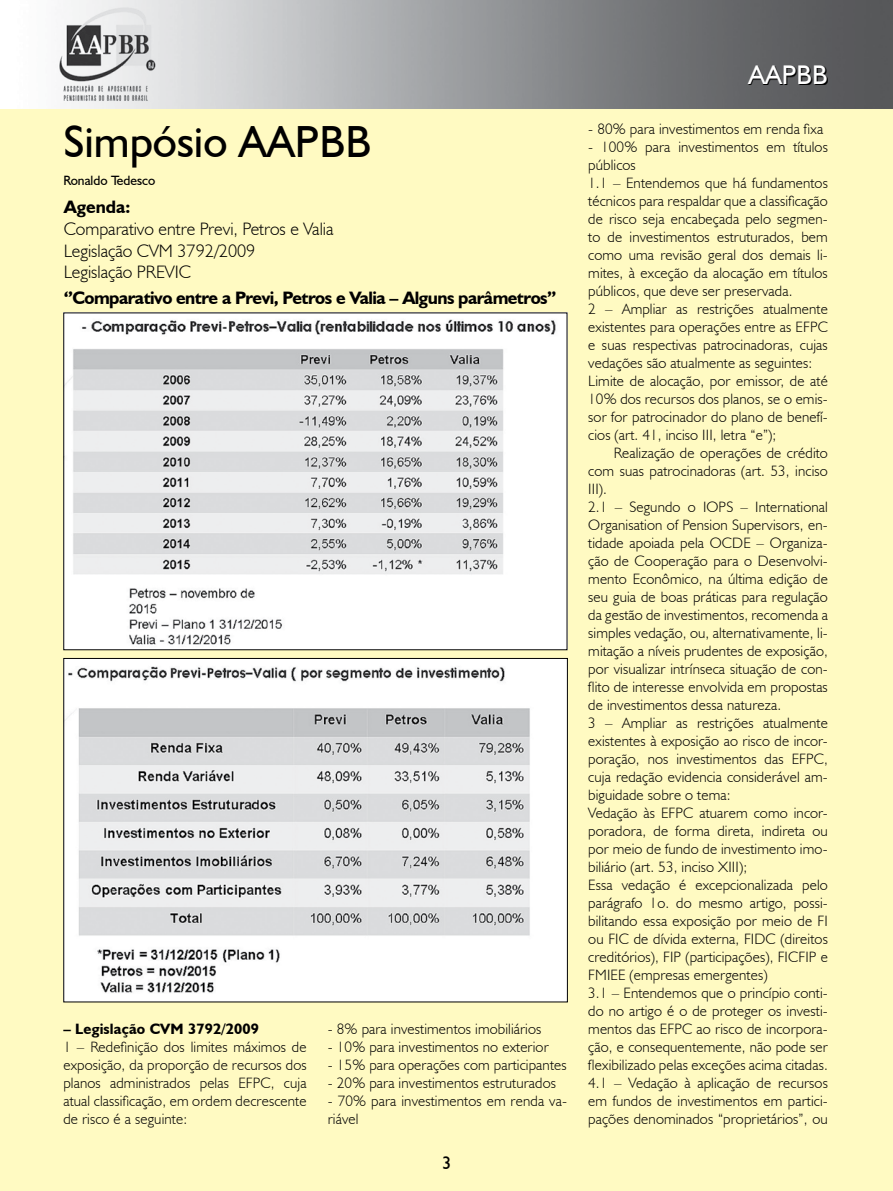
<style>
.page{position:relative;width:893px;height:1191px;background:#fff}
.page>*{position:absolute;margin:0;border:0;box-sizing:border-box;transform-origin:0 0}
.t1{font:45px "Humanist 521 BT";color:#000}
.t2{font:27px "Humanist 521 BT";color:#fff}
.t3{font:300 18px/21.6px "Humanist 521 BT";color:#000}
.t4{font:700 18px "Humanist 521 BT";letter-spacing:-.03em;color:#000}
.t5{font:18px "Humanist 521 BT";color:#000}
.t6{font:300 15px/18px "Humanist 521 BT";letter-spacing:.01em;color:#000}
.t7{font:700 15px "Humanist 521 BT";letter-spacing:.01em;color:#000}
.t8{font:13.5px "Humanist 521 BT";color:#000}
</style>
<div class="page">
<div style="left:0;top:108px;width:893px;height:1083px;background:#fffac2"></div>
<img style="left:59px;top:0;width:834px;height:108px">
<svg style="left:748px;top:66px;width:80px;height:19px;background:#38393a"></svg>
<img style="left:65px;top:314px;width:500px;height:334px">
<img style="left:65px;top:660px;width:501px;height:340px">
<h1 class="t1" style="left:64px;top:113px;width:309px">Simpósio AAPBB</h1>
<p class="t4" style="left:64px;top:196px;width:68px">Agenda:</p>
<p class="t3" style="left:64px;top:218px;width:271px">Comparativo entre Previ, Petros e Valia<br>Legislação CVM 3792/2009<br>Legislação PREVIC</p>
<p class="t4" style="left:64px;top:287px;width:494px">‘’Comparativo entre a Previ, Petros e Valia – Alguns parâmetros’’</p>
<p class="t8" style="left:63px;top:172px;width:93px">Ronaldo Tedesco</p>
<p class="t7" style="left:63px;top:1019px;width:197px">– Legislação CVM 3792/2009</p>
<p class="t6" style="left:63px;top:1037px;width:245px;text-align:justify">1 – Redefinição dos limites máximos de exposição, da proporção de recursos dos planos administrados pelas EFPC, cuja atual classificação, em ordem decrescente de risco é a seguinte:</p>
<p class="t6" style="left:328px;top:1019px;width:215px">- 8% para investimentos imobiliários</p>
<p class="t6" style="left:328px;top:1037px;width:222px">- 10% para investimentos no exterior</p>
<p class="t6" style="left:328px;top:1055px;width:240px">- 15% para operações com participantes</p>
<p class="t6" style="left:328px;top:1073px;width:230px">- 20% para investimentos estruturados</p>
<p class="t6" style="left:328px;top:1091px;width:241px">- 70% para investimentos em renda va&shy;riável</p>
<p class="t5" style="left:442px;top:1151px;width:11px">3</p>
<h2 class="t2" style="left:748px;top:58px;width:81px">AAPBB</h2>
<p class="t6" style="left:588px;top:119px;width:236px">- 80% para investimentos em renda fixa</p>
<p class="t6" style="left:588px;top:137px;width:241px">- 100% para investimentos em títulos públicos<br>1.1 – Entendemos que há fundamentos técnicos para respaldar que a classificação de risco seja encabeçada pelo segmen&shy;to de investimentos estruturados, bem como uma revisão geral dos demais li&shy;mites, à exceção da alocação em títulos públicos, que deve ser preservada.<br>2 – Ampliar as restrições atualmente existentes para operações entre as EFPC e suas respectivas patrocinadoras, cujas vedações são atualmente as seguintes:<br>Limite de alocação, por emissor, de até 10% dos recursos dos planos, se o emis&shy;sor for patrocinador do plano de benefí&shy;cios (art. 41, inciso III, letra “e”);</p>
<p class="t6" style="left:588px;top:443px;width:241px;text-indent:26px">Realização de operações de crédito com suas patrocinadoras (art. 53, inciso III).<br>2.1 – Segundo o IOPS – International Organisation of Pension Supervisors, en&shy;tidade apoiada pela OCDE – Organiza&shy;ção de Cooperação para o Desenvolvi&shy;mento Econômico, na última edição de seu guia de boas práticas para regulação da gestão de investimentos, recomenda a simples vedação, ou, alternativamente, li&shy;mitação a níveis prudentes de exposição, por visualizar intrínseca situação de con&shy;flito de interesse envolvida em propostas de investimentos dessa natureza.<br>3 – Ampliar as restrições atualmente existentes à exposição ao risco de incor&shy;poração, nos investimentos das EFPC, cuja redação evidencia considerável am&shy;biguidade sobre o tema:<br>Vedação às EFPC atuarem como incor&shy;poradora, de forma direta, indireta ou por meio de fundo de investimento imo&shy;biliário (art. 53, inciso XIII);<br>Essa vedação é excepcionalizada pelo parágrafo 1o. do mesmo artigo, possi&shy;bilitando essa exposição por meio de FI ou FIC de dívida externa, FIDC (direitos creditórios), FIP (participações), FICFIP e FMIEE (empresas emergentes)<br>3.1 – Entendemos que o princípio conti&shy;do no artigo é o de proteger os investi&shy;mentos das EFPC ao risco de incorpora&shy;ção, e consequentemente, não pode ser flexibilizado pelas exceções acima citadas.<br>4.1 – Vedação à aplicação de recursos em fundos de investimentos em partici&shy;pações denominados “proprietários”, ou</p>
</div>
